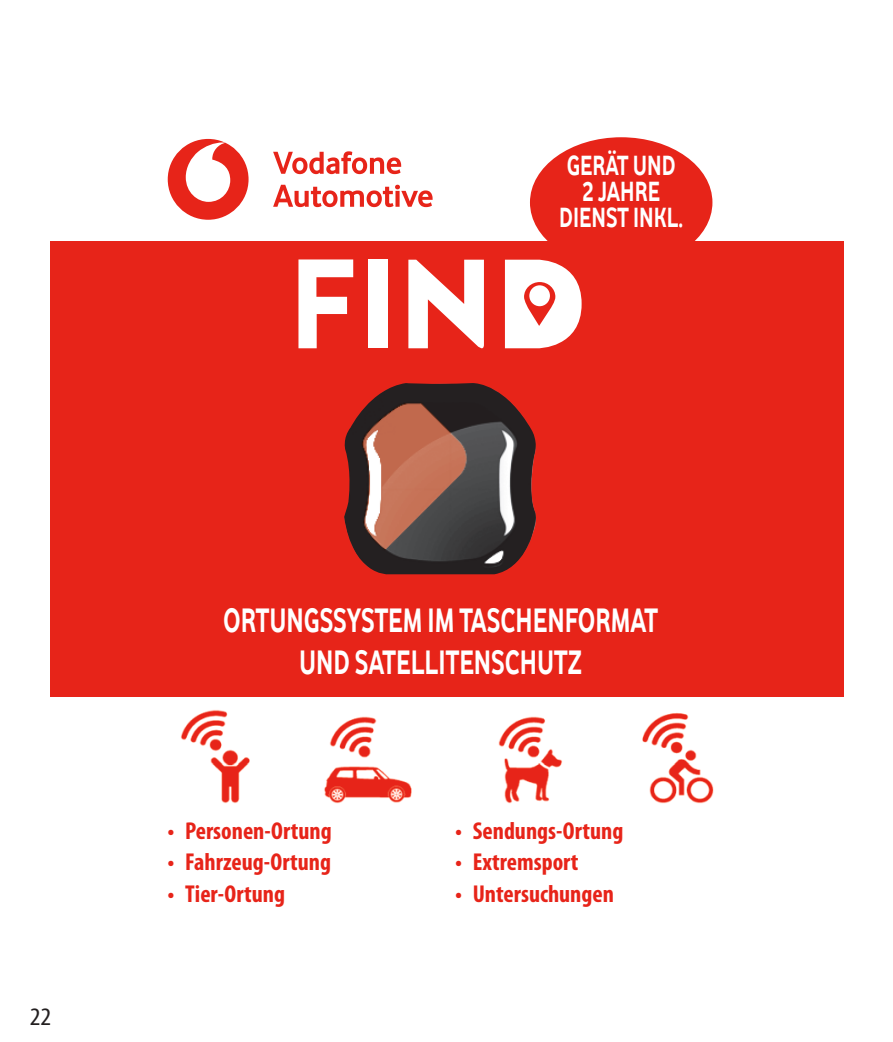
<style>
.page{position:relative;width:893px;height:1042px;background:#fff}
.page>*{position:absolute;margin:0;border:0;box-sizing:border-box;transform-origin:0 0}
.t1{font:700 35px/42px "Vodafone Rg";color:#fff;text-align:center;scale:.75 1}
.t2{font:700 28.7px/25.9px "Vodafone Rg";color:#fff;text-align:center;scale:.77 1}
.t3{font:condensed 25.2px "Myriad Pro";color:#231f20;scale:1.11 1}
.t4{font:700 condensed 24.5px "Myriad Pro";color:#e72419}
</style>
<div class="page">
<div style="left:530px;top:137px;width:182px;height:131px;background:#e72419;border-radius:50%"></div>
<div style="left:50px;top:242px;width:793px;height:455px;background:#e72419"></div>
<img style="left:344px;top:383px;width:192px;height:192px">
<img style="left:181px;top:710px;width:69px;height:94px">
<img style="left:324px;top:716px;width:88px;height:88px">
<img style="left:498px;top:716px;width:65px;height:88px">
<img style="left:642px;top:713px;width:72px;height:91px">
<svg style="left:298px;top:259px;width:55px;height:89px"></svg>
<div style="left:368px;top:259px;width:19px;height:89px;background:#fff"></div>
<svg style="left:408px;top:260px;width:76px;height:89px"></svg>
<svg style="left:505px;top:260px;width:77px;height:88px"></svg>
<div style="left:529px;top:285px;width:21px;height:21px;background:#fff;border-radius:50%"></div>
<div style="left:168px;top:139px;width:81px;height:81px;background:#e72419;border-radius:50%"></div>
<svg style="left:186px;top:142px;width:44px;height:60px"></svg>
<svg style="left:273px;top:151px;width:128px;height:23px"></svg>
<svg style="left:273px;top:185px;width:160px;height:22px"></svg>
<p class="t2" style="left:559px;top:153px;width:162px">GERÄT UND<br>2 JAHRE<br>DIENST INKL.</p>
<p class="t3" style="left:30px;top:1001px;width:21px">22</p>
<h1 class="t1" style="left:223px;top:599px;width:581px">ORTUNGSSYSTEM IM TASCHENFORMAT<br>UND SATELLITENSCHUTZ</h1>
<p class="t4" style="left:168px;top:815px;width:166px">• Personen-Ortung</p>
<p class="t4" style="left:168px;top:846px;width:165px">• Fahrzeug-Ortung</p>
<p class="t4" style="left:168px;top:878px;width:119px">• Tier-Ortung</p>
<p class="t4" style="left:455px;top:815px;width:170px">• Sendungs-Ortung</p>
<p class="t4" style="left:455px;top:846px;width:125px">• Extremsport</p>
<p class="t4" style="left:455px;top:878px;width:160px">• Untersuchungen</p>
</div>
